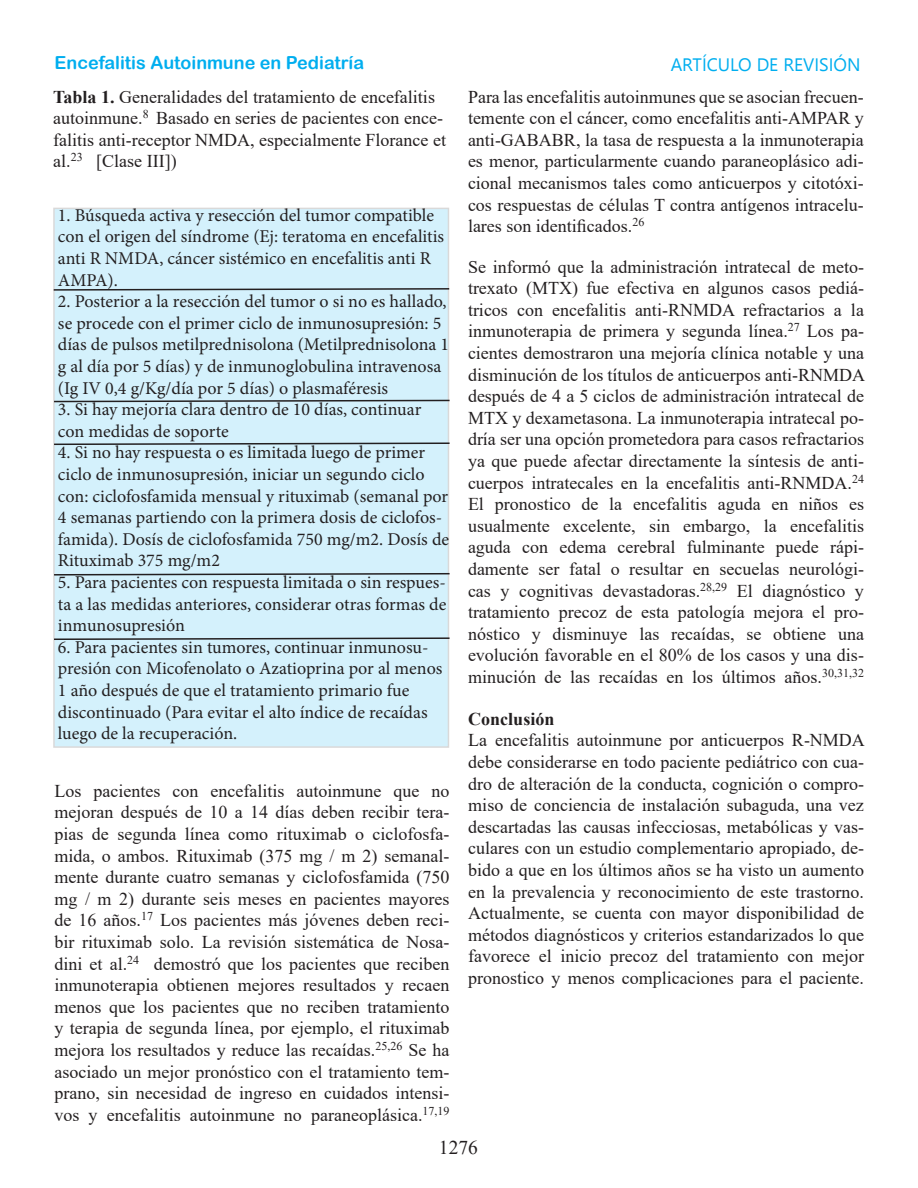
<style>
.page{position:relative;width:918px;height:1188px;background:#fff}
.page>*{position:absolute;margin:0;border:0;box-sizing:border-box;transform-origin:0 0}
.t1{font:19.5px "Times New Roman";color:#231f20}
.t2{font:18px/21.6px "Times New Roman";color:#231f20;text-align:justify}
.t3{font:18px/21.6px "Minion Pro";color:#231f20}
.t4{font:18px "Arial Rounded MT Bold";color:#00aeef}
.t5{font:700 18px "Times New Roman";color:#231f20}
.s1{font-weight:700}
</style>
<div class="page">
<div style="left:53px;top:208px;width:396px;height:540px;background:#d4f1fc"></div>
<svg style="left:53px;top:287px;width:397px;height:4px"></svg>
<svg style="left:53px;top:399px;width:397px;height:4px"></svg>
<svg style="left:53px;top:442px;width:397px;height:4px"></svg>
<svg style="left:53px;top:572px;width:397px;height:4px"></svg>
<svg style="left:53px;top:637px;width:397px;height:4px"></svg>
<p class="t4" style="left:54px;top:52px;width:311px">Encefalitis Autoinmune en Pediatría</p>
<p class="t2" style="left:53px;top:85px;width:394px;text-align:left"><span class="s1">Tabla 1.</span> Generalidades del tratamiento de encefalitis autoinmune.<sup>8</sup> Basado en series de pacientes con ence&shy;falitis anti-receptor NMDA, especialmente Florance et al.<sup>23</sup> [Clase III])</p>
<p class="t3" style="left:58px;top:204px;width:388px">1. Búsqueda activa y resección del tumor compatible con el origen del síndrome (Ej: teratoma en encefalitis anti R NMDA, cáncer sistémico en encefalitis anti R AMPA).</p>
<p class="t3" style="left:58px;top:291px;width:393px">2. Posterior a la resección del tumor o si no es hallado, se procede con el primer ciclo de inmunosupresión: 5 días de pulsos metilprednisolona (Metilprednisolona 1 g al día por 5 días) y de inmunoglobulina intravenosa (Ig IV 0,4 g/Kg/día por 5 días) o plasmaféresis</p>
<p class="t3" style="left:58px;top:399px;width:365px">3. Si hay mejoría clara dentro de 10 días, continuar con medidas de soporte</p>
<p class="t3" style="left:58px;top:442px;width:393px">4. Si no hay respuesta o es limitada luego de primer ciclo de inmunosupresión, iniciar un segundo ciclo con: ciclofosfamida mensual y rituximab (semanal por 4 semanas partiendo con la primera dosis de ciclofos&shy;famida). Dosís de ciclofosfamida 750 mg/m2. Dosís de Rituximab 375 mg/m2</p>
<p class="t3" style="left:58px;top:571px;width:390px;text-align:justify">5. Para pacientes con respuesta limitada o sin respues&shy;ta a las medidas anteriores, considerar otras formas de inmunosupresión</p>
<p class="t3" style="left:58px;top:636px;width:386px">6. Para pacientes sin tumores, continuar inmunosu&shy;presión con Micofenolato o Azatioprina por al menos 1 año después de que el tratamiento primario fue discontinuado (Para evitar el alto índice de recaídas luego de la recuperación.</p>
<p class="t2" style="left:54px;top:779px;width:397px">Los pacientes con encefalitis autoinmune que no mejoran después de 10 a 14 días deben recibir tera&shy;pias de segunda línea como rituximab o ciclofosfa&shy;mida, o ambos. Rituximab (375 mg / m 2) semanal&shy;mente durante cuatro semanas y ciclofosfamida (750 mg / m 2) durante seis meses en pacientes mayores de 16 años.<sup>17</sup> Los pacientes más jóvenes deben reci&shy;bir rituximab solo. La revisión sistemática de Nosa&shy;dini et al.<sup>24</sup> demostró que los pacientes que reciben inmunoterapia obtienen mejores resultados y recaen menos que los pacientes que no reciben tratamiento y terapia de segunda línea, por ejemplo, el rituximab mejora los resultados y reduce las recaídas.<sup>25,26</sup> Se ha asociado un mejor pronóstico con el tratamiento tem&shy;prano, sin necesidad de ingreso en cuidados intensi&shy;vos y encefalitis autoinmune no paraneoplásica.<sup>17,19</sup></p>
<p class="t2" style="left:468px;top:85px;width:397px">Para las encefalitis autoinmunes que se asocian frecuen&shy;temente con el cáncer, como encefalitis anti-AMPAR y anti-GABABR, la tasa de respuesta a la inmunoterapia es menor, particularmente cuando paraneoplásico adi&shy;cional mecanismos tales como anticuerpos y citotóxi&shy;cos respuestas de células T contra antígenos intracelu&shy;lares son identificados.<sup>26</sup></p>
<p class="t2" style="left:468px;top:255px;width:399px">Se informó que la administración intratecal de meto&shy;trexato (MTX) fue efectiva en algunos casos pediá&shy;tricos con encefalitis anti-RNMDA refractarios a la inmunoterapia de primera y segunda línea.<sup>27</sup> Los pa&shy;cientes demostraron una mejoría clínica notable y una disminución de los títulos de anticuerpos anti-RNMDA después de 4 a 5 ciclos de administración intratecal de MTX y dexametasona. La inmunoterapia intratecal po&shy;dría ser una opción prometedora para casos refractarios ya que puede afectar directamente la síntesis de anti&shy;cuerpos intratecales en la encefalitis anti-RNMDA.<sup>24</sup></p>
<p class="t2" style="left:468px;top:493px;width:398px">El pronostico de la encefalitis aguda en niños es usualmente excelente, sin embargo, la encefalitis aguda con edema cerebral fulminante puede rápi&shy;damente ser fatal o resultar en secuelas neurológi&shy;cas y cognitivas devastadoras.<sup>28,29</sup> El diagnóstico y tratamiento precoz de esta patología mejora el pro&shy;nóstico y disminuye las recaídas, se obtiene una evolución favorable en el 80% de los casos y una dis&shy;minución de las recaídas en los últimos años.<sup>30,31,32</sup></p>
<p class="t5" style="left:468px;top:706px;width:88px">Conclusión</p>
<p class="t2" style="left:468px;top:729px;width:398px">La encefalitis autoinmune por anticuerpos R-NMDA debe considerarse en todo paciente pediátrico con cua&shy;dro de alteración de la conducta, cognición o compro&shy;miso de conciencia de instalación subaguda, una vez descartadas las causas infecciosas, metabólicas y vas&shy;culares con un estudio complementario apropiado, de&shy;bido a que en los últimos años se ha visto un aumento en la prevalencia y reconocimiento de este trastorno.<br>Actualmente, se cuenta con mayor disponibilidad de métodos diagnósticos y criterios estandarizados lo que favorece el inicio precoz del tratamiento con mejor pronostico y menos complicaciones para el paciente.</p>
<p class="t1" style="left:439px;top:1134px;width:40px">1276</p>
</div>
